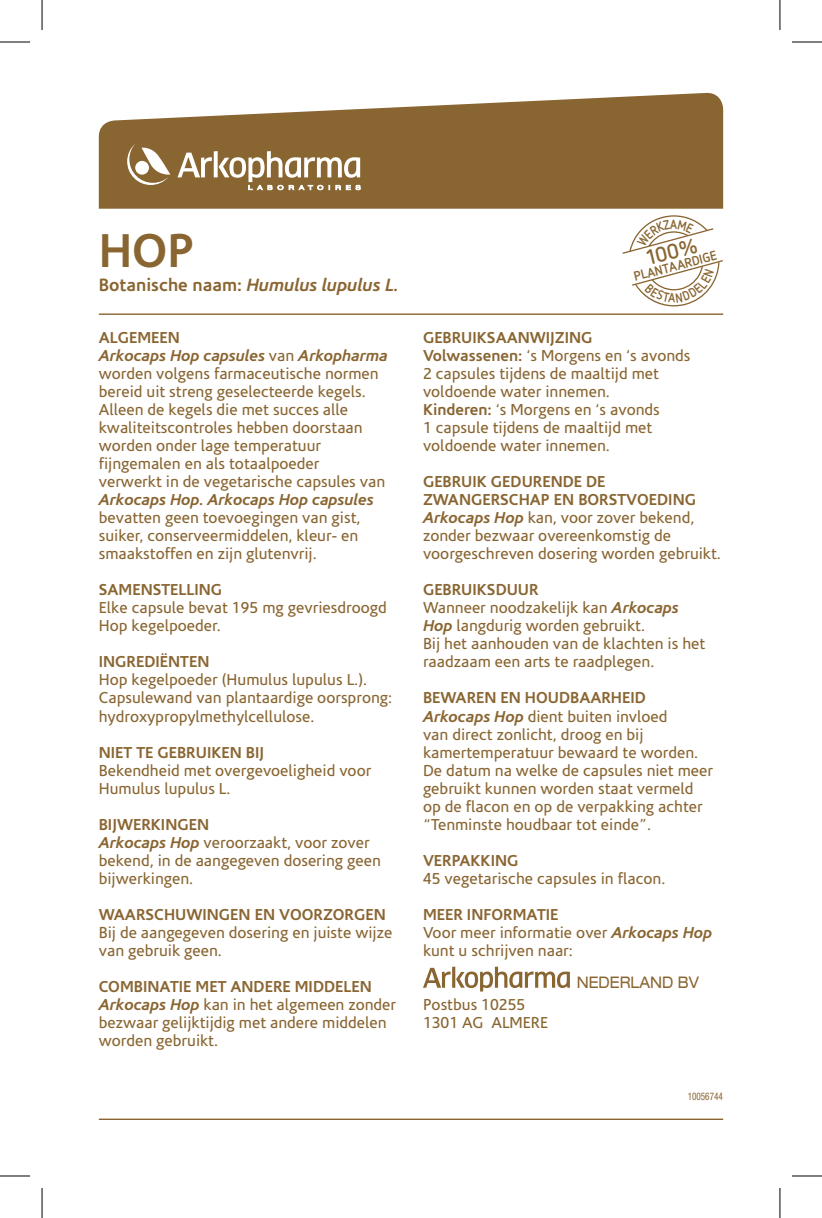
<style>
.page{position:relative;width:822px;height:1218px;background:#fff}
.page>*{position:absolute;margin:0;border:0;box-sizing:border-box;transform-origin:0 0}
.t1{font:700 48px "Corisande OT";color:#896531}
.t2{font:700 21.2px "Netto OT";color:#896531}
.t3{font:italic 700 18px "Corisande OT";color:#896531}
.t4{font:16px/18px "Corisande OT";color:#896531}
.t5{font:700 16px "Corisande OT";color:#896531}
.t6{font:italic 700 16px "Corisande OT";color:#896531}
.t7{font:expanded 16px "Helvetica Neue LT Std";color:#896531;scale:.88 1}
.t8{font:700 13.2px "Netto OT";color:#896531}
.t9{font:700 13.2px "Netto OT";color:#896531;scale:.9 1}
.t10{font:condensed 10.4px "Helvetica Neue LT Std";color:#896531;scale:.88 1}
.s1{font-style:normal}
.s2{font-weight:700}
.s3{font-weight:700;font-style:italic}
</style>
<div class="page">
<svg style="left:99px;top:93px;width:623px;height:116px;background:#997a4d"></svg>
<hr style="left:99px;top:313px;width:623px;height:2px;background:#896531">
<svg style="left:127px;top:144px;width:43px;height:41px"></svg>
<svg style="left:213px;top:151px;width:4px;height:26px"></svg>
<svg style="left:177px;top:153px;width:35px;height:24px"></svg>
<svg style="left:218px;top:151px;width:142px;height:39px"></svg>
<svg style="left:423px;top:966px;width:146px;height:25px"></svg>
<hr style="left:99px;top:1118px;width:623px;height:2px;background:#896531">
<hr style="left:0;top:42px;width:30px;height:1px;background:#000">
<hr style="left:791px;top:42px;width:30px;height:1px;background:#000">
<hr style="left:0;top:1176px;width:30px;height:1px;background:#000">
<hr style="left:791px;top:1176px;width:30px;height:1px;background:#000">
<hr style="left:42px;top:0;width:1px;height:30px;background:#000">
<hr style="left:42px;top:1188px;width:1px;height:30px;background:#000">
<hr style="left:779px;top:0;width:1px;height:30px;background:#000">
<hr style="left:779px;top:1188px;width:1px;height:30px;background:#000">
<svg style="left:622px;top:215px;width:100px;height:91px"></svg>
<h1 class="t1" style="left:99px;top:223px;width:97px">HOP</h1>
<p class="t3" style="left:99px;top:274px;width:301px"><span class="s1">Botanische naam:</span> Humulus lupulus L.</p>
<p class="t4" style="left:99px;top:329px;width:290px"><span class="s2">ALGEMEEN<br></span><span class="s3">Arkocaps Hop capsules</span> van <span class="s3">Arkopharma </span>worden volgens farmaceutische normen bereid uit streng geselecteerde kegels.<br>Alleen de kegels die met succes alle kwaliteitscontroles hebben doorstaan worden onder lage temperatuur fijngemalen en als totaalpoeder<br>verwerkt in de vegetarische capsules van</p>
<p class="t6" style="left:99px;top:491px;width:276px">Arkocaps Hop. Arkocaps Hop capsules</p>
<p class="t4" style="left:99px;top:509px;width:263px">bevatten geen toevoegingen van gist, suiker, conserveermiddelen, kleur- en smaakstoffen en zijn glutenvrij.</p>
<p class="t5" style="left:99px;top:581px;width:125px">SAMENSTELLING</p>
<p class="t4" style="left:99px;top:599px;width:289px">Elke capsule bevat 195 mg gevriesdroogd<br>Hop kegelpoeder.</p>
<p class="t5" style="left:99px;top:653px;width:112px">INGREDIËNTEN</p>
<p class="t4" style="left:99px;top:671px;width:295px">Hop kegelpoeder (Humulus lupulus L.).<br>Capsulewand van plantaardige oorsprong: hydroxypropylmethylcellulose.</p>
<p class="t5" style="left:99px;top:743px;width:167px">NIET TE GEBRUIKEN BIJ</p>
<p class="t4" style="left:99px;top:761px;width:274px">Bekendheid met overgevoeligheid voor<br>Humulus lupulus L.</p>
<p class="t4" style="left:99px;top:815px;width:283px"><span class="s2">BIJWERKINGEN<br></span><span class="s3">Arkocaps Hop</span> veroorzaakt, voor zover bekend, in de aangegeven dosering geen bijwerkingen.</p>
<p class="t5" style="left:99px;top:905px;width:288px">WAARSCHUWINGEN EN VOORZORGEN</p>
<p class="t4" style="left:99px;top:923px;width:295px">Bij de aangegeven dosering en juiste wijze van gebruik geen.</p>
<p class="t4" style="left:99px;top:977px;width:299px"><span class="s2">COMBINATIE MET ANDERE MIDDELEN<br></span><span class="s3">Arkocaps Hop</span> kan in het algemeen zonder bezwaar gelijktijdig met andere middelen worden gebruikt.</p>
<p class="t9" style="left:669px;top:216px;width:9px">A</p>
<h2 class="t2" style="left:643px;top:245px;width:53px;rotate:-15deg">100%</h2>
<p class="t8" style="left:631px;top:269px;width:87px;rotate:-15deg">PLANTAARDIGE</p>
<p class="t4" style="left:423px;top:329px;width:269px"><span class="s2">GEBRUIKSAANWIJZING<br>Volwassenen:</span> ‘s Morgens en ‘s avonds<br>2 capsules tijdens de maaltijd met voldoende water innemen.<br><span class="s2">Kinderen:</span> ‘s Morgens en ‘s avonds<br>1 capsule tijdens de maaltijd met voldoende water innemen.</p>
<p class="t4" style="left:423px;top:473px;width:299px"><span class="s2">GEBRUIK GEDURENDE DE ZWANGERSCHAP EN BORSTVOEDING </span><span class="s3">Arkocaps Hop</span> kan, voor zover bekend, zonder bezwaar overeenkomstig de voorgeschreven dosering worden gebruikt.</p>
<p class="t4" style="left:423px;top:581px;width:283px"><span class="s2">GEBRUIKSDUUR<br></span>Wanneer noodzakelijk kan <span class="s3">Arkocaps<br>Hop</span> langdurig worden gebruikt.<br>Bij het aanhouden van de klachten is het raadzaam een arts te raadplegen.</p>
<p class="t4" style="left:423px;top:689px;width:291px"><span class="s2">BEWAREN EN HOUDBAARHEID </span><span class="s3">Arkocaps Hop</span> dient buiten invloed<br>van direct zonlicht, droog en bij kamertemperatuur bewaard te worden.<br>De datum na welke de capsules niet meer gebruikt kunnen worden staat vermeld op de flacon en op de verpakking achter “Tenminste houdbaar tot einde”.</p>
<p class="t5" style="left:423px;top:851px;width:97px">VERPAKKING</p>
<p class="t4" style="left:423px;top:869px;width:244px">45 vegetarische capsules in flacon.</p>
<p class="t4" style="left:423px;top:905px;width:290px"><span class="s2">MEER INFORMATIE<br></span>Voor meer informatie over <span class="s3">Arkocaps Hop </span>kunt u schrijven naar:</p>
<p class="t7" style="left:576px;top:972px;width:140px">NEDERLAND BV</p>
<p class="t4" style="left:423px;top:995px;width:126px">Postbus 10255<br>1301 AG ALMERE</p>
<p class="t10" style="left:687px;top:1090px;width:41px">10056744</p>
</div>
